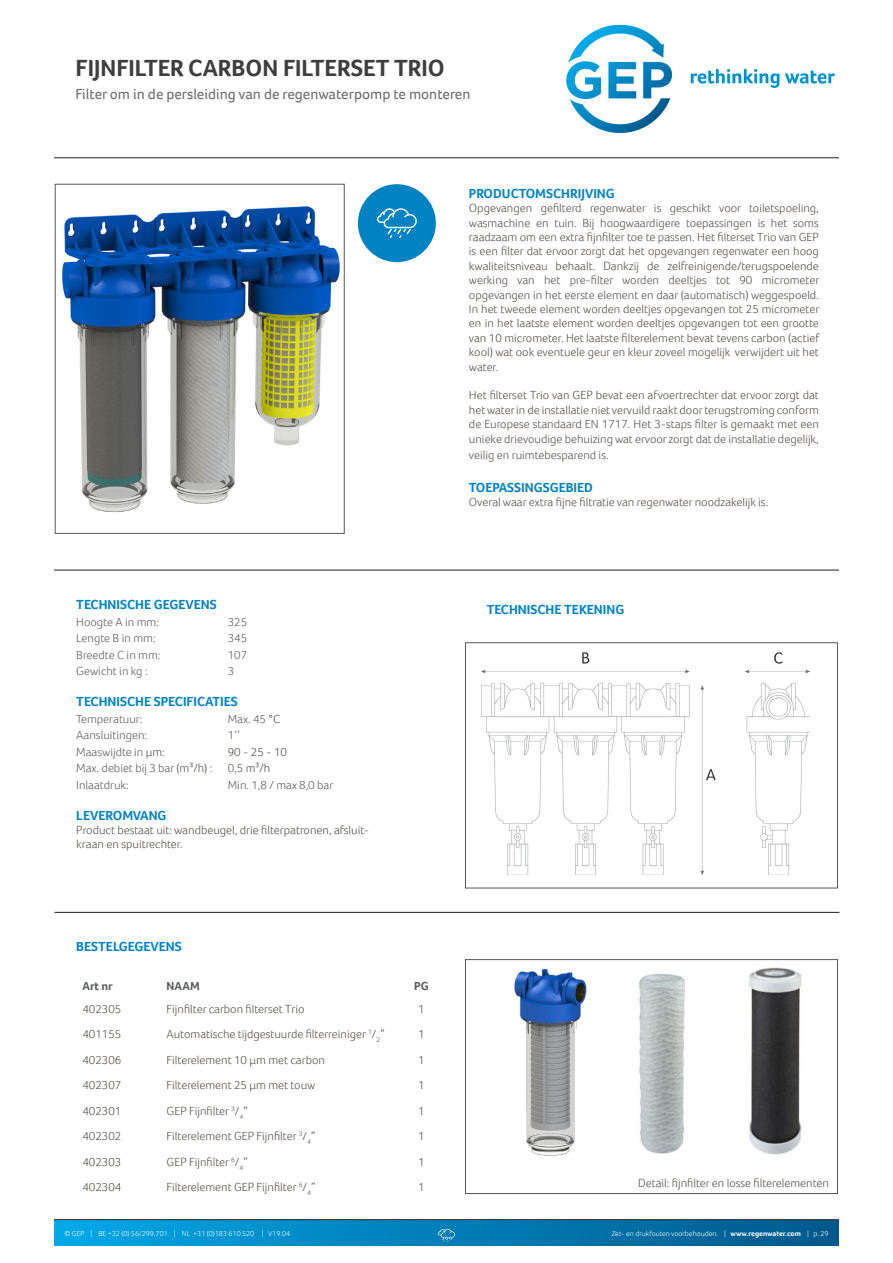
<style>
.page{position:relative;width:893px;height:1263px;background:#fff}
.page>*{position:absolute;margin:0;border:0;box-sizing:border-box;transform-origin:0 0}
.t1{font:700 24px "Foco";color:#3e3e3f}
.t2{font:15px "Foco";color:#6c6d70}
.Brood{font:700 13.5px "Foco";color:#0083ca}
.t3{font:300 12px/14.4px "Foco";color:#524a47;text-align:justify}
.t4{font:300 12px "Foco";color:#57585a}
.t5{font:700 12px "Foco";color:#57585a}
.t6{font:300 7.5px "Foco";color:#fff}
.s1{color:#524a47}
.s2{color:#57585a}
.s3{font-weight:700}
</style>
<div class="page">
<hr style="left:54px;top:158px;width:785px;height:1px;background:#231f20">
<img style="left:566px;top:24px;width:269px;height:110px">
<img style="left:54px;top:1221px;width:785px;height:24px">
<hr style="left:54px;top:1219px;width:785px;height:1px;background:#231f20">
<svg style="left:438px;top:1229px;width:17px;height:13px"></svg>
<div style="left:465px;top:643px;width:373px;height:245px;border:1px solid #57585a"></div>
<div style="left:55px;top:184px;width:289px;height:350px;border:1px solid #57585a"></div>
<hr style="left:54px;top:570px;width:785px;height:1px;background:#231f20">
<hr style="left:54px;top:912px;width:785px;height:1px;background:#231f20">
<div style="left:358px;top:184px;width:78px;height:78px;background:#0082c3;border-radius:50%"></div>
<svg style="left:377px;top:208px;width:40px;height:30px"></svg>
<img style="left:62px;top:206px;width:278px;height:306px">
<img style="left:481px;top:652px;width:235px;height:223px">
<img style="left:745px;top:652px;width:65px;height:223px">
<div style="left:465px;top:959px;width:373px;height:235px;border:1px solid #57585a"></div>
<img style="left:514px;top:969px;width:73px;height:187px">
<img style="left:749px;top:967px;width:53px;height:188px">
<img style="left:639px;top:974px;width:46px;height:180px">
<p class="t1" style="left:76px;top:52px;width:371px">FIJNFILTER CARBON FILTERSET TRIO</p>
<p class="t2" style="left:76px;top:84px;width:396px">Filter om in de persleiding van de regenwaterpomp te monteren</p>
<p class="Brood" style="left:76px;top:596px;width:142px">TECHNISCHE GEGEVENS</p>
<p class="t4" style="left:76px;top:614px;width:84px">Hoogte A in mm:</p>
<p class="t4" style="left:228px;top:614px;width:21px">325</p>
<p class="t4" style="left:76px;top:630px;width:81px">Lengte B in mm:</p>
<p class="t4" style="left:228px;top:630px;width:21px">345</p>
<p class="t4" style="left:76px;top:647px;width:86px">Breedte C in mm:</p>
<p class="t4" style="left:228px;top:647px;width:21px">107</p>
<p class="t4" style="left:76px;top:663px;width:73px">Gewicht in kg :</p>
<p class="t4" style="left:228px;top:663px;width:8px">3</p>
<p class="Brood" style="left:76px;top:693px;width:163px">TECHNISCHE SPECIFICATIES</p>
<p class="t4" style="left:76px;top:711px;width:68px">Temperatuur:</p>
<p class="t4" style="left:228px;top:711px;width:54px">Max. 45 <span class="s1">°C</span></p>
<p class="t4" style="left:76px;top:727px;width:72px">Aansluitingen:</p>
<p class="t4" style="left:228px;top:727px;width:13px">1’’</p>
<p class="t4" style="left:76px;top:744px;width:90px">Maaswijdte in <span class="s1">µm</span>:</p>
<p class="t3" style="left:228px;top:744px;width:61px">90 - 25 - 10</p>
<p class="t4" style="left:76px;top:760px;width:138px">Max. debiet bij 3 bar <span class="s1">(m³/h)</span> :</p>
<p class="t3" style="left:228px;top:761px;width:44px"><span class="s2">0,5</span> m³/h</p>
<p class="t4" style="left:76px;top:777px;width:54px">Inlaatdruk:</p>
<p class="t4" style="left:228px;top:777px;width:107px">Min. 1,8 / max 8,0 bar</p>
<p class="Brood" style="left:76px;top:806px;width:92px">LEVEROMVANG</p>
<p class="t3" style="left:76px;top:822px;width:294px">Product bestaat uit: wandbeugel, drie filterpatronen, afsluit&shy;kraan en spuitrechter.</p>
<p class="Brood" style="left:469px;top:184px;width:147px">PRODUCTOMSCHRIJVING</p>
<p class="t3" style="left:469px;top:201px;width:352px">Opgevangen gefilterd regenwater is geschikt voor toiletspoeling, wasmachine en tuin. Bij hoogwaardigere toepassingen is het soms raadzaam om een extra fijnfilter toe te passen. Het filterset Trio van GEP is een filter dat ervoor zorgt dat het opgevangen regenwater een hoog kwaliteitsniveau behaalt. Dankzij de zelfreinigende/terugspoelende werking van het pre-filter worden deeltjes tot 90 micrometer opgevangen in het eerste element en daar (automatisch) weggespoeld.<br>In het tweede element worden deeltjes opgevangen tot 25 micrometer en in het laatste element worden deeltjes opgevangen tot een grootte van 10 micrometer. Het laatste filterelement bevat tevens carbon (actief kool) wat ook eventuele geur en kleur zoveel mogelijk verwijdert uit het water.</p>
<p class="t3" style="left:469px;top:388px;width:351px">Het filterset Trio van GEP bevat een afvoertrechter dat ervoor zorgt dat het water in de installatie niet vervuild raakt door terugstroming conform de Europese standaard EN 1717. Het 3-staps filter is gemaakt met een unieke drievoudige behuizing wat ervoor zorgt dat de installatie degelijk,</p>
<p class="t3" style="left:469px;top:448px;width:141px">veilig en ruimtebesparend is.</p>
<p class="Brood" style="left:469px;top:478px;width:126px">TOEPASSINGSGEBIED</p>
<p class="t3" style="left:469px;top:495px;width:301px">Overal waar extra fijne filtratie van regenwater noodzakelijk is.</p>
<p class="Brood" style="left:487px;top:600px;width:139px">TECHNISCHE TEKENING</p>
<p class="Brood" style="left:76px;top:938px;width:107px">BESTELGEGEVENS</p>
<p class="t5" style="left:82px;top:978px;width:32px">Art nr</p>
<p class="t5" style="left:167px;top:978px;width:35px">NAAM</p>
<p class="t5" style="left:414px;top:978px;width:16px">PG</p>
<p class="t3" style="left:82px;top:1001px;width:40px">402305</p>
<p class="t3" style="left:167px;top:1001px;width:139px">Fijnfilter carbon filterset Trio</p>
<p class="t3" style="left:418px;top:1001px;width:8px">1</p>
<p class="t3" style="left:82px;top:1027px;width:40px">401155</p>
<p class="t3" style="left:167px;top:1027px;width:220px">Automatische tijdgestuurde filterreiniger <sup>1</sup>/<sub>2</sub>”</p>
<p class="t3" style="left:418px;top:1027px;width:8px">1</p>
<p class="t3" style="left:82px;top:1052px;width:40px">402306</p>
<p class="t3" style="left:167px;top:1052px;width:160px">Filterelement 10 µm met carbon</p>
<p class="t3" style="left:418px;top:1052px;width:8px">1</p>
<p class="t3" style="left:82px;top:1078px;width:40px">402307</p>
<p class="t3" style="left:167px;top:1078px;width:150px">Filterelement 25 µm met touw</p>
<p class="t3" style="left:418px;top:1078px;width:8px">1</p>
<p class="t3" style="left:82px;top:1103px;width:40px">402301</p>
<p class="t3" style="left:167px;top:1103px;width:83px">GEP Fijnfilter <sup>3</sup>/<sub>4</sub>”</p>
<p class="t3" style="left:418px;top:1103px;width:8px">1</p>
<p class="t3" style="left:82px;top:1129px;width:40px">402302</p>
<p class="t3" style="left:167px;top:1129px;width:150px">Filterelement GEP Fijnfilter <sup>3</sup>/<sub>4</sub>”</p>
<p class="t3" style="left:418px;top:1129px;width:8px">1</p>
<p class="t3" style="left:82px;top:1154px;width:40px">402303</p>
<p class="t3" style="left:167px;top:1154px;width:83px">GEP Fijnfilter <sup>6</sup>/<sub>4</sub>”</p>
<p class="t3" style="left:418px;top:1154px;width:8px">1</p>
<p class="t3" style="left:82px;top:1180px;width:40px">402304</p>
<p class="t3" style="left:167px;top:1180px;width:150px">Filterelement GEP Fijnfilter <sup>6</sup>/<sub>4</sub>”</p>
<p class="t3" style="left:418px;top:1180px;width:8px">1</p>
<p class="t3" style="left:638px;top:1176px;width:192px">Detail: fijnfilter en losse filterelementen</p>
<p class="t6" style="left:64px;top:1229px;width:227px">© GEP | BE +32 (0) 56/299.701 | NL +31 (0)183 610 520 | V19.04</p>
<p class="t6" style="left:612px;top:1229px;width:218px">Zet- en drukfouten voorbehouden. | <span class="s3">www.regenwater.com</span> | p. 29</p>
</div>
